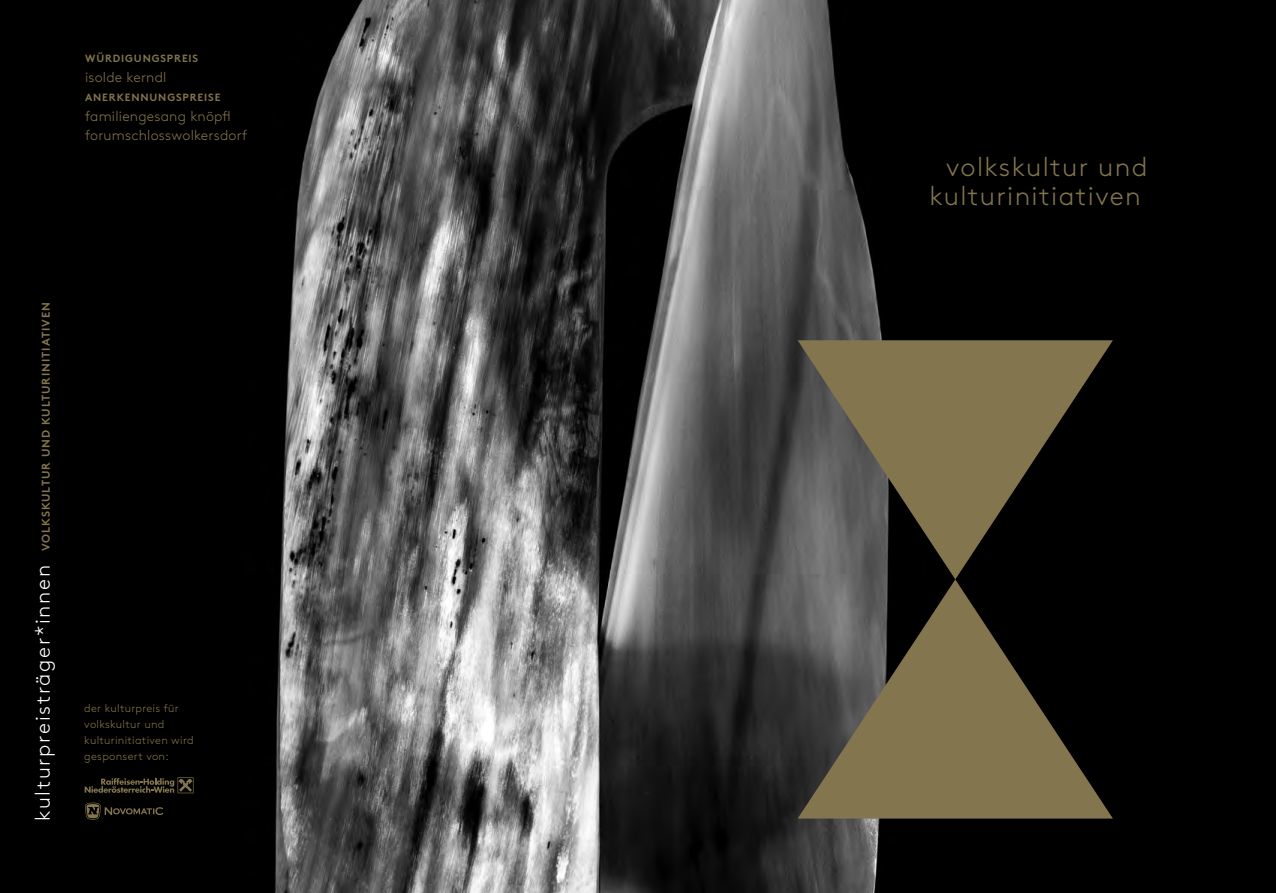
<style>
.page{position:relative;width:1276px;height:893px;background:#fff}
.page>*{position:absolute;margin:0;border:0;box-sizing:border-box;transform-origin:0 0}
.t1{font:300 27px/28.5px "Brown";letter-spacing:.05em;color:#83754e;text-align:right}
.t2{font:300 14.25px/19.5px "Brown";letter-spacing:.015em;color:#83754e}
.t3{font:300 11.25px/15.8px "Brown";letter-spacing:.025em;color:#83754e}
.t4{font:700 11.25px "Brown";letter-spacing:.085em;color:#83754e}
.t5{font:700 10.5px "Brown";letter-spacing:.08em;color:#83754e}
.s1{font-weight:300;font-size:21px;color:#fff}
</style>
<div class="page">
<img style="left:0;top:0;width:1276px;height:893px">
<svg style="left:797px;top:340px;width:316px;height:479px;background:#534c39"></svg>
<svg style="left:85px;top:803px;width:78px;height:17px"></svg>
<svg style="left:85px;top:777px;width:108px;height:16px;background:#2f291b"></svg>
<p class="t5" style="left:85px;top:50px;width:115px">WÜRDIGUNGSPREIS</p>
<p class="t2" style="left:85px;top:66px;width:83px">isolde kerndl</p>
<p class="t5" style="left:85px;top:89px;width:137px">ANERKENNUNGSPREISE</p>
<p class="t2" style="left:85px;top:105px;width:164px">familiengesang knöpfl forumschlosswolkersdorf</p>
<p class="t4" style="left:37px;top:821px;width:520px;rotate:-90deg"><span class="s1">kulturpreisträger*innen</span> VOLKSKULTUR UND KULTURINITIATIVEN</p>
<p class="t3" style="left:84px;top:700px;width:111px">der kulturpreis für volkskultur und kulturinitiativen wird gesponsert von:</p>
<h1 class="t1" style="left:929px;top:151px;width:220px">volkskultur und kulturinitiativen</h1>
</div>
